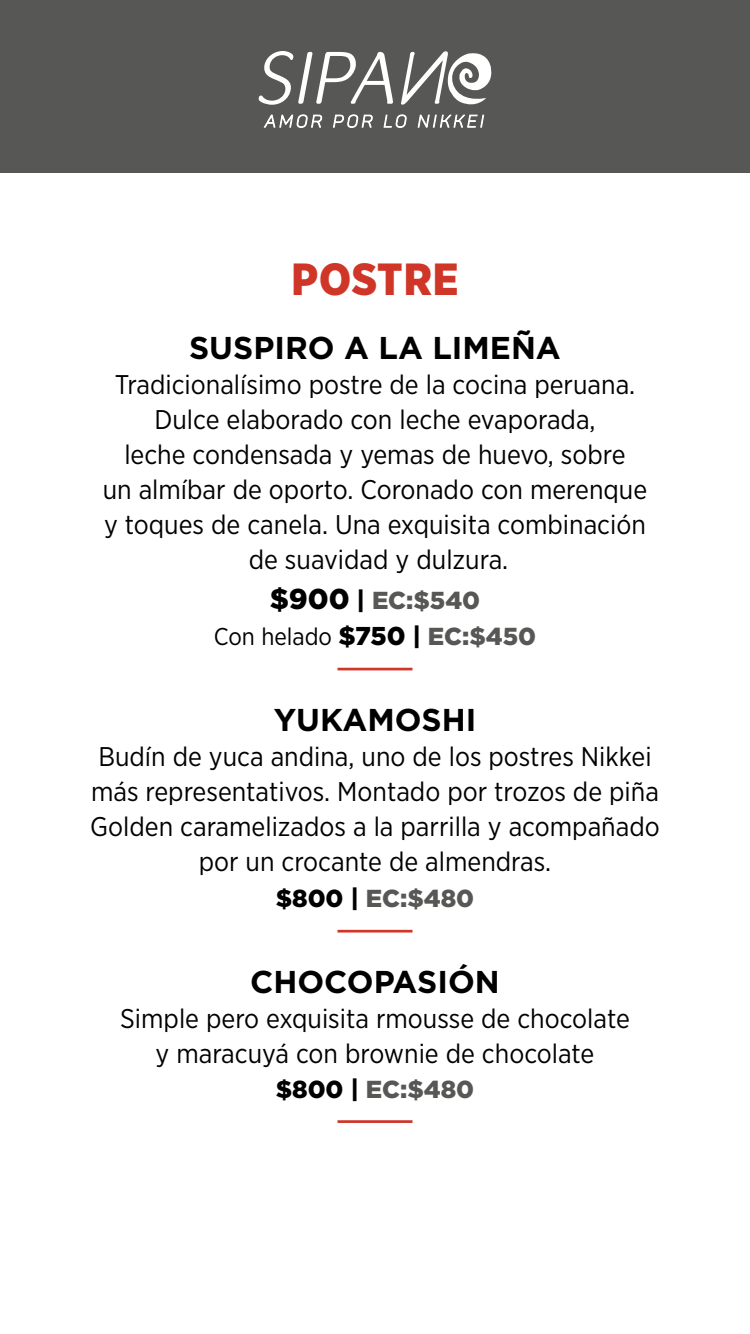
<style>
.page{position:relative;width:750px;height:1334px;background:#fff}
.page>*{position:absolute;margin:0;border:0;box-sizing:border-box;transform-origin:0 0}
.t1{font:900 45px "Gotham Narrow";letter-spacing:.02em;color:#cf3628}
.t2{font:700 31.5px "Gotham";color:#000}
.t3{font:27px/35px "Gotham Narrow";color:#000;text-align:center}
.t4{font:900 24.6px "Gotham";color:#575756}
.t5{font:24.3px "Gotham Narrow";color:#000}
.s1{font-size:28.7px;color:#000}
.s2{color:#000}
.s3{font-family:"Gotham";font-weight:900;font-size:25.8px}
.s4{font-family:"Gotham";font-weight:900;font-size:24.6px}
.s5{font-family:"Gotham";font-weight:900;font-size:24.6px;color:#575756}
</style>
<div class="page">
<div style="left:0;top:0;width:750px;height:172px;background:#575756"></div>
<hr style="left:338px;top:668px;width:74px;height:2px;background:#cf3628">
<hr style="left:338px;top:930px;width:74px;height:3px;background:#cf3628">
<hr style="left:338px;top:1120px;width:74px;height:3px;background:#cf3628">
<svg style="left:258px;top:51px;width:234px;height:77px"></svg>
<h1 class="t1" style="left:292px;top:249px;width:168px">POSTRE</h1>
<p class="t2" style="left:189px;top:327px;width:373px">SUSPIRO A LA LIMEÑA</p>
<p class="t3" style="left:103px;top:367px;width:546px">Tradicionalísimo postre de la cocina peruana.<br>Dulce elaborado con leche evaporada,<br>leche condensada y yemas de huevo, sobre<br>un almíbar de oporto. Coronado con merenque y toques de canela. Una exquisita combinación de suavidad y dulzura.</p>
<p class="t4" style="left:270px;top:584px;width:212px"><span class="s1">$900</span> <span class="s2">|</span> EC:$540</p>
<p class="t5" style="left:214px;top:622px;width:324px">Con helado <span class="s3">$750</span> <span class="s4">|</span> <span class="s5">EC:$450</span></p>
<p class="t2" style="left:274px;top:699px;width:204px">YUKAMOSHI</p>
<p class="t3" style="left:90px;top:739px;width:571px">Budín de yuca andina, uno de los postres Nikkei más representativos. Montado por trozos de piña Golden caramelizados a la parrilla y acompañado por un crocante de almendras.</p>
<p class="t4" style="left:276px;top:882px;width:200px"><span class="s2">$800 |</span> EC:$480</p>
<p class="t2" style="left:250px;top:961px;width:251px">CHOCOPASIÓN</p>
<p class="t3" style="left:120px;top:1001px;width:511px">Simple pero exquisita rmousse de chocolate y maracuyá con brownie de chocolate</p>
<p class="t4" style="left:276px;top:1072px;width:200px"><span class="s2">$800 |</span> EC:$480</p>
</div>
